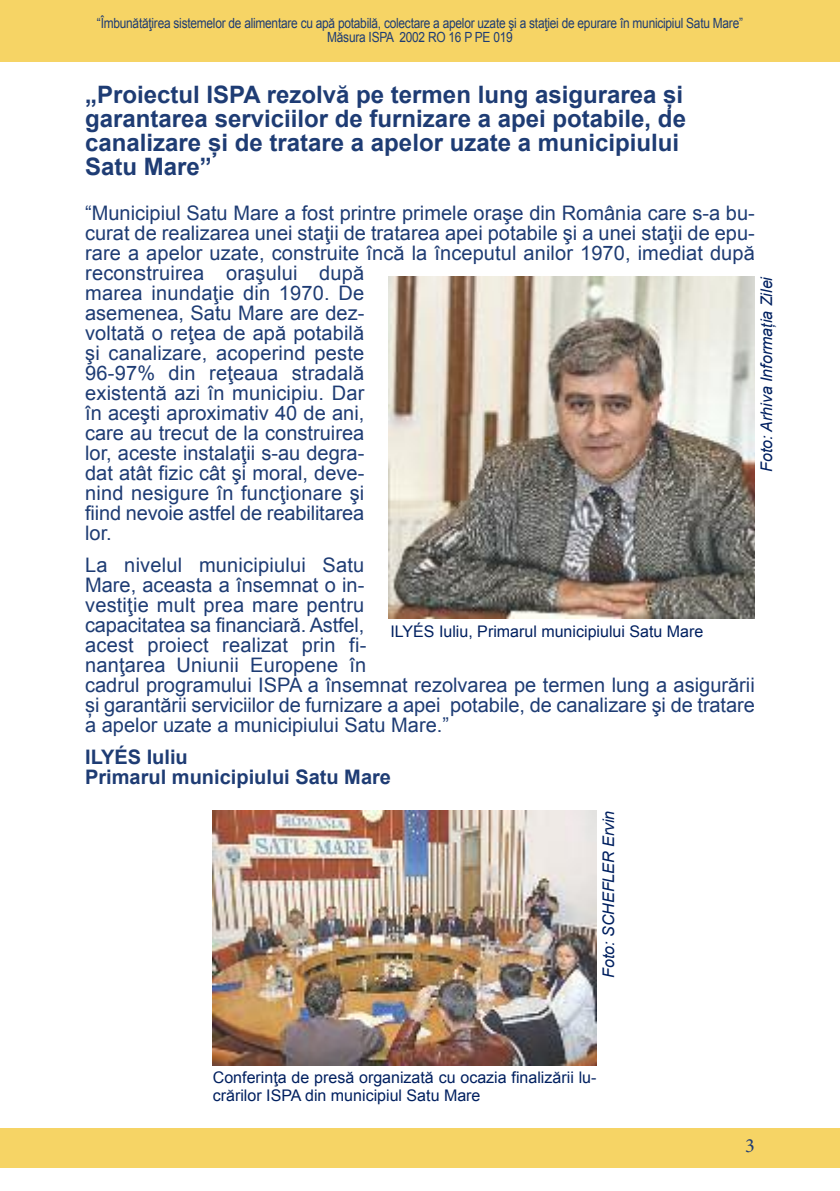
<style>
.page{position:relative;width:840px;height:1191px;background:#fff}
.page>*{position:absolute;margin:0;border:0;box-sizing:border-box;transform-origin:0 0}
.t1{font:24px/24px "IZ Arial Bold";color:#1e3c74}
.t2{font:20px/20px "IZ Arial";color:#1e3c74}
.t3{font:20px/20px "IZ Arial Bold";color:#1e3c74}
.t4{font:20px "IZ Minion Pro Regular";color:#1e3c74}
.t5{font:16px/17.4px "IZ Arial";color:#002060}
.t6{font:16px "IZ Arial Italic";color:#002060}
.t7{font:14px/14px "IZ Arial";letter-spacing:-.02em;color:#1e3c74;text-align:center;scale:.85 1}
</style>
<div class="page">
<img style="left:388px;top:276px;width:366px;height:342px">
<img style="left:213px;top:810px;width:383px;height:255px">
<div style="left:0;top:1128px;width:839px;height:39px;background:#f6d465"></div>
<div style="left:0;top:0;width:839px;height:62px;background:#f6d465"></div>
<p class="t7" style="left:97px;top:17px;width:761px">“Îmbunătăţirea sistemelor de alimentare cu apă potabilă, colectare a apelor uzate şi a staţiei de epurare în municipiul Satu Mare”<br>Măsura ISPA 2002 RO 16 P PE 019</p>
<p class="t1" style="left:85px;top:84px;width:602px">„Proiectul ISPA rezolvă pe termen lung asigurarea ;i garantarea serviciilor de furnizare a apei potabile, de canalizare ;i de tratare a apelor uzate a municipiului Satu Mare”</p>
<p class="t2" style="left:85px;top:204px;width:670px">“Municipiul Satu Mare a fost printre primele oraşe din România care s-a bu&shy;curat de realizarea unei staţii de tratarea apei potabile şi a unei staţii de epu&shy;rare a apelor uzate, construite încă la începutul anilor 1970, imediat după reconstruirea oraşului după<br>marea inundaţie din 1970. De<br>asemenea, Satu Mare are dez-<br>voltată o reţea de apă potabilă<br>şi canalizare, acoperind peste<br>96-97% din reţeaua stradală<br>existentă azi în municipiu. Dar<br>în aceşti aproximativ 40 de ani,<br>care au trecut de la construirea<br>lor, aceste instalaţii s-au degra-<br>dat atât fizic cât şi moral, deve-<br>nind nesigure în funcţionare şi<br>fiind nevoie astfel de reabilitarea<br>lor.</p>
<p class="t2" style="left:85px;top:556px;width:670px">La nivelul municipiului Satu<br>Mare, aceasta a însemnat o in-<br>vestiţie mult prea mare pentru<br>capacitatea sa financiară. Astfel,<br>acest proiect realizat prin fi-<br>nanţarea Uniunii Europene în<br>cadrul programului ISPA a însemnat rezolvarea pe termen lung a asigurării și garantării serviciilor de furnizare a apei potabile, de canalizare şi de tratare a apelor uzate a municipiului Satu Mare.”</p>
<p class="t3" style="left:85px;top:748px;width:307px">ILYÉS Iuliu<br>Primarul municipiului Satu Mare</p>
<p class="t6" style="left:760px;top:472px;width:197px;rotate:-90deg">Foto&lt; Arhiva Informa\ia Zilei</p>
<p class="t5" style="left:390px;top:623px;width:314px">ILYÉS Iuliu, Primarul municipiului Satu Mare</p>
<p class="t6" style="left:602px;top:977px;width:169px;rotate:-90deg">Foto&lt; SCHEFLER Ervin</p>
<p class="t5" style="left:213px;top:1070px;width:385px">Conferinţa de presă organizată cu ocazia finalizării lu&shy;crărilor ISPA din municipiul Satu Mare</p>
<p class="t4" style="left:744px;top:1137px;width:11px">3</p>
</div>
